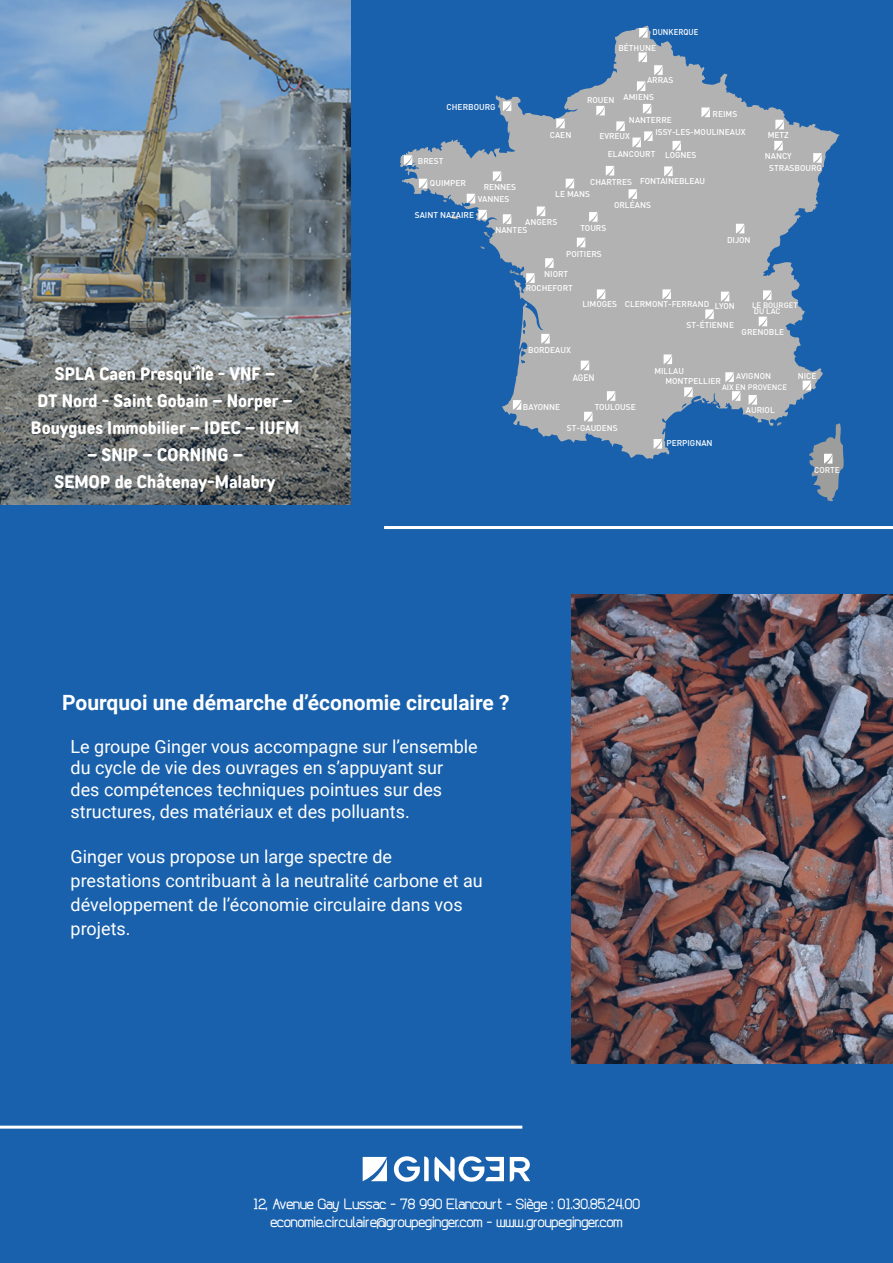
<style>
.page{position:relative;width:893px;height:1263px;background:#1961ac}
.page>*{position:absolute;margin:0;border:0;box-sizing:border-box;transform-origin:0 0}
.t1{font:700 21px "Roboto";color:#fff}
.t2{font:18px/21.6px "Roboto";color:#fff}
.t3{font:700 condensed 18px/27px "TT Rounds Neue";color:#fff;text-align:center}
.t4{font:15px/18px "Digicity";color:#fff;text-align:center}
.t5{font:500 9.3px "DIN";color:#fff;scale:.91 1}
.t6{font:500 8.4px "DIN";color:#fff}
.t7{font:500 8.4px "DIN";color:#fff;scale:.93 1}
.t8{font:500 7.8px/6.6px "DIN";color:#fff}
</style>
<div class="page">
<img style="left:572px;top:594px;width:321px;height:470px">
<img style="left:0;top:0;width:350px;height:505px">
<svg style="left:400px;top:26px;width:440px;height:433px;fill:#b2b2b2"></svg>
<svg style="left:712px;top:401px;width:5px;height:4px"></svg>
<svg style="left:639px;top:28px;width:9px;height:10px"></svg>
<svg style="left:632px;top:131px;width:21px;height:16px"></svg>
<svg style="left:616px;top:121px;width:9px;height:10px"></svg>
<svg style="left:672px;top:141px;width:9px;height:10px"></svg>
<svg style="left:813px;top:153px;width:9px;height:10px"></svg>
<svg style="left:732px;top:391px;width:8px;height:10px"></svg>
<svg style="left:803px;top:381px;width:8px;height:9px"></svg>
<svg style="left:725px;top:372px;width:9px;height:10px"></svg>
<svg style="left:664px;top:354px;width:8px;height:10px"></svg>
<svg style="left:684px;top:387px;width:9px;height:10px"></svg>
<svg style="left:654px;top:439px;width:8px;height:10px"></svg>
<svg style="left:584px;top:412px;width:8px;height:9px"></svg>
<svg style="left:513px;top:400px;width:8px;height:10px"></svg>
<svg style="left:607px;top:391px;width:8px;height:10px"></svg>
<svg style="left:581px;top:361px;width:8px;height:9px"></svg>
<svg style="left:541px;top:334px;width:9px;height:9px"></svg>
<svg style="left:597px;top:289px;width:8px;height:10px"></svg>
<svg style="left:721px;top:292px;width:8px;height:9px"></svg>
<svg style="left:705px;top:309px;width:9px;height:10px"></svg>
<svg style="left:759px;top:317px;width:8px;height:9px"></svg>
<svg style="left:526px;top:273px;width:9px;height:10px"></svg>
<svg style="left:662px;top:289px;width:9px;height:10px"></svg>
<svg style="left:577px;top:238px;width:8px;height:9px"></svg>
<svg style="left:545px;top:258px;width:9px;height:10px"></svg>
<svg style="left:478px;top:210px;width:9px;height:9px"></svg>
<svg style="left:467px;top:194px;width:8px;height:9px"></svg>
<svg style="left:419px;top:179px;width:8px;height:9px"></svg>
<svg style="left:404px;top:155px;width:8px;height:10px"></svg>
<svg style="left:493px;top:171px;width:8px;height:10px"></svg>
<svg style="left:503px;top:214px;width:8px;height:10px"></svg>
<svg style="left:736px;top:224px;width:8px;height:9px"></svg>
<svg style="left:537px;top:206px;width:8px;height:10px"></svg>
<svg style="left:589px;top:212px;width:9px;height:10px"></svg>
<svg style="left:629px;top:189px;width:8px;height:10px"></svg>
<svg style="left:503px;top:101px;width:8px;height:10px"></svg>
<svg style="left:566px;top:179px;width:8px;height:9px"></svg>
<svg style="left:606px;top:166px;width:8px;height:10px"></svg>
<svg style="left:664px;top:166px;width:9px;height:10px"></svg>
<svg style="left:596px;top:106px;width:9px;height:9px"></svg>
<svg style="left:556px;top:119px;width:9px;height:9px"></svg>
<svg style="left:637px;top:81px;width:8px;height:10px"></svg>
<svg style="left:701px;top:107px;width:9px;height:10px"></svg>
<svg style="left:775px;top:120px;width:9px;height:9px"></svg>
<svg style="left:774px;top:141px;width:9px;height:10px"></svg>
<svg style="left:654px;top:65px;width:9px;height:10px"></svg>
<svg style="left:639px;top:52px;width:8px;height:10px"></svg>
<svg style="left:808px;top:423px;width:36px;height:79px"></svg>
<svg style="left:749px;top:395px;width:8px;height:10px"></svg>
<svg style="left:763px;top:290px;width:8px;height:10px"></svg>
<svg style="left:643px;top:104px;width:8px;height:10px"></svg>
<hr style="left:384px;top:526px;width:509px;height:3px;background:#fff">
<hr style="left:0;top:1125px;width:522px;height:3px;background:#fff">
<svg style="left:394px;top:1156px;width:110px;height:26px"></svg>
<svg style="left:510px;top:1157px;width:20px;height:24px"></svg>
<svg style="left:363px;top:1157px;width:24px;height:24px"></svg>
<p class="t7" style="left:653px;top:27px;width:51px">DUNKERQUE</p>
<p class="t6" style="left:618px;top:42px;width:39px">BÉTHUNE</p>
<p class="t6" style="left:447px;top:102px;width:50px">CHERBOURG</p>
<p class="t6" style="left:647px;top:75px;width:28px">ARRAS</p>
<p class="t6" style="left:587px;top:92px;width:69px">ROUEN AMIENS</p>
<p class="t6" style="left:629px;top:115px;width:44px">NANTERRE</p>
<p class="t6" style="left:713px;top:109px;width:26px">REIMS</p>
<p class="t6" style="left:655px;top:127px;width:92px">ISSY-LES-MOULINEAUX</p>
<p class="t6" style="left:768px;top:129px;width:23px">METZ</p>
<p class="t6" style="left:769px;top:162px;width:54px">STRASBOURG</p>
<p class="t6" style="left:550px;top:130px;width:23px">CAEN</p>
<p class="t6" style="left:599px;top:131px;width:32px">EVREUX</p>
<p class="t6" style="left:590px;top:177px;width:43px">CHARTRES</p>
<p class="t6" style="left:608px;top:148px;width:49px">ELANCOURT</p>
<p class="t6" style="left:665px;top:150px;width:33px">LOGNES</p>
<p class="t6" style="left:765px;top:150px;width:28px">NANCY</p>
<p class="t6" style="left:418px;top:155px;width:27px">BREST</p>
<p class="t6" style="left:430px;top:177px;width:37px">QUIMPER</p>
<p class="t6" style="left:640px;top:176px;width:67px">FONTAINEBLEAU</p>
<p class="t6" style="left:484px;top:181px;width:34px">RENNES</p>
<p class="t6" style="left:555px;top:188px;width:36px">LE MANS</p>
<p class="t6" style="left:525px;top:217px;width:34px">ANGERS</p>
<p class="t6" style="left:478px;top:194px;width:33px">VANNES</p>
<p class="t6" style="left:495px;top:225px;width:33px">NANTES</p>
<p class="t6" style="left:614px;top:200px;width:38px">ORLÉANS</p>
<p class="t6" style="left:415px;top:210px;width:61px">SAINT NAZAIRE</p>
<p class="t6" style="left:580px;top:222px;width:27px">TOURS</p>
<p class="t6" style="left:566px;top:248px;width:37px">POITIERS</p>
<p class="t6" style="left:544px;top:269px;width:26px">NIORT</p>
<p class="t6" style="left:582px;top:299px;width:36px">LIMOGES</p>
<p class="t6" style="left:727px;top:235px;width:25px">DIJON</p>
<p class="t6" style="left:526px;top:282px;width:49px">ROCHEFORT</p>
<p class="t6" style="left:625px;top:299px;width:112px">CLERMONT-FERRAND LYON</p>
<p class="t6" style="left:687px;top:320px;width:49px">ST-ÉTIENNE</p>
<p class="t8" style="left:752px;top:301px;width:47px">LE BOURGET<br>DU LAC</p>
<p class="t6" style="left:742px;top:327px;width:44px">GRENOBLE</p>
<h2 class="t3" style="left:31px;top:360px;width:270px">SPLA Caen Presqu’île - VNF –<br>DT Nord - Saint Gobain – Norper –<br>Bouygues Immobilier – IDEC – IUFM</h2>
<h2 class="t3" style="left:55px;top:441px;width:222px">– SNIP – CORNING –<br>SEMOP de Châtenay-Malabry</h2>
<p class="t6" style="left:528px;top:345px;width:44px">BORDEAUX</p>
<p class="t6" style="left:523px;top:401px;width:39px">BAYONNE</p>
<p class="t5" style="left:573px;top:371px;width:26px">AGEN</p>
<p class="t6" style="left:595px;top:401px;width:43px">TOULOUSE</p>
<p class="t6" style="left:567px;top:423px;width:52px">ST-GAUDENS</p>
<p class="t6" style="left:654px;top:365px;width:31px">MILLAU</p>
<p class="t6" style="left:736px;top:370px;width:36px">AVIGNON</p>
<p class="t6" style="left:665px;top:376px;width:57px">MONTPELLIER</p>
<p class="t8" style="left:722px;top:383px;width:66px">AIX EN PROVENCE</p>
<p class="t6" style="left:666px;top:438px;width:48px">PERPIGNAN</p>
<p class="t6" style="left:746px;top:405px;width:30px">AURIOL</p>
<p class="t6" style="left:798px;top:371px;width:20px">NICE</p>
<p class="t6" style="left:814px;top:465px;width:27px">CORTE</p>
<h1 class="t1" style="left:62px;top:688px;width:449px">Pourquoi une démarche d’économie circulaire ?</h1>
<h2 class="t2" style="left:71px;top:735px;width:409px">Le groupe Ginger vous accompagne sur l’ensemble du cycle de vie des ouvrages en s’appuyant sur<br>des compétences techniques pointues sur des structures, des matériaux et des polluants.</h2>
<h2 class="t2" style="left:71px;top:844px;width:414px;line-height:24px">Ginger vous propose un large spectre de prestations contribuant à la neutralité carbone et au développement de l’économie circulaire dans vos projets.</h2>
<h3 class="t4" style="left:253px;top:1194px;width:388px">12, Avenue Gay Lussac - 78 990 Elancourt - Siège : 01.30.85.24.00 economie.circulaire@groupeginger.com - www.groupeginger.com</h3>
</div>
